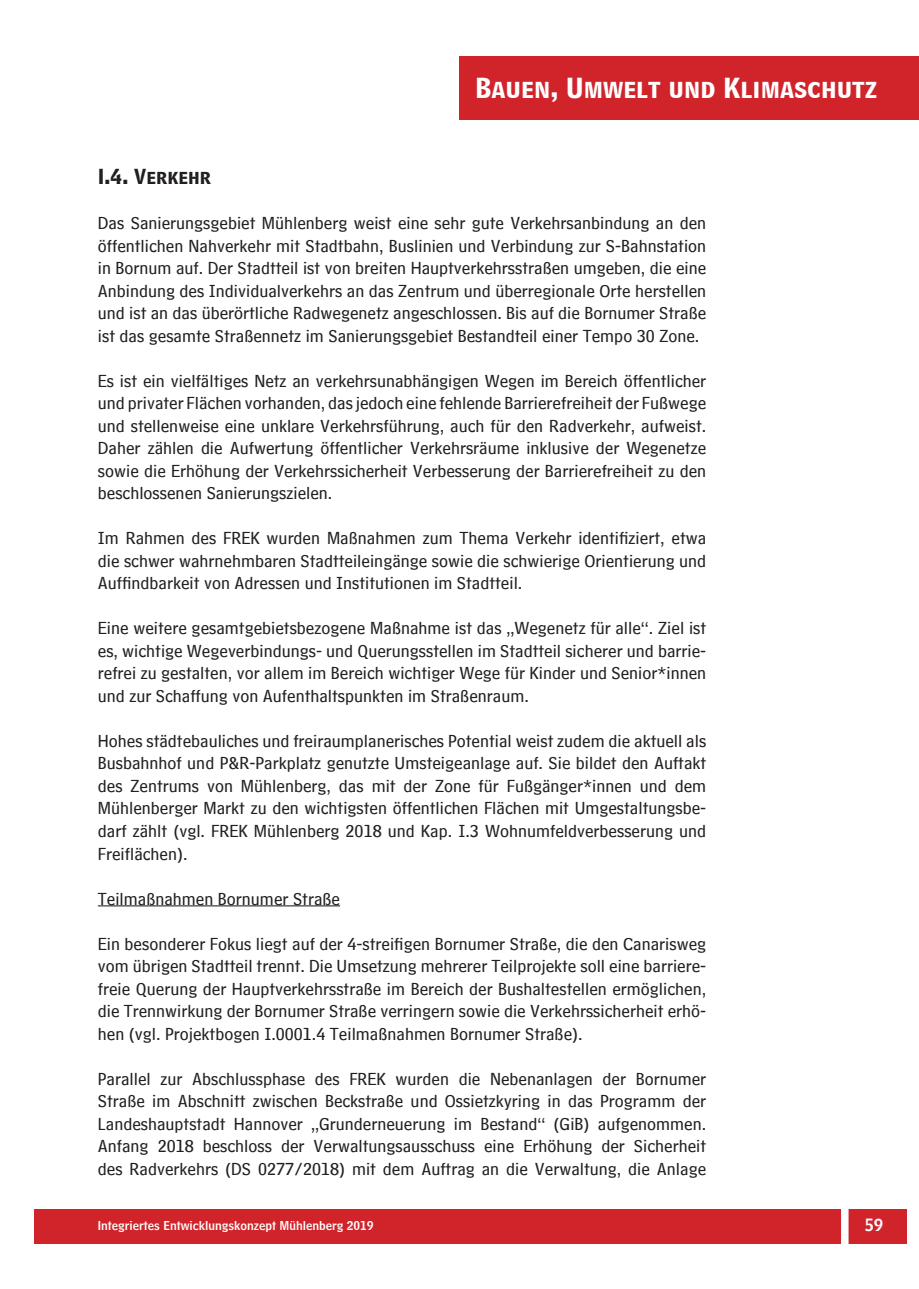
<style>
.page{position:relative;width:919px;height:1289px;background:#fff}
.page>*{position:absolute;margin:0;border:0;box-sizing:border-box;transform-origin:0 0}
.t1{font:24px "HM Big Caps";color:#fff}
.Fließtext{font:18px/22.5px "HM Text";color:#231f20;text-align:justify}
.Unterüberschrift_unt{font:18px "HM Text";color:#231f20}
.Unterüberschrift_Gro{font:18px "HM Big Caps";color:#231f20}
.t2{font:16.5px "HM Headline";color:#fff}
.t3{font:12px "HM Headline";color:#fff}
</style>
<div class="page">
<div style="left:459px;top:56px;width:459px;height:64px;background:#d1232a"></div>
<div style="left:34px;top:1209px;width:872px;height:34px;background:#d1232a"></div>
<div style="left:841px;top:1204px;width:7px;height:42px;background:#fff"></div>
<hr style="left:98px;top:905px;width:242px;height:1px;background:#231f20">
<h1 class="t1" style="left:475px;top:68px;width:403px">Bauen, Umwelt und Klimaschutz</h1>
<p class="Unterüberschrift_Gro" style="left:98px;top:162px;width:115px">I.4. Verkehr</p>
<p class="Fließtext" style="left:98px;top:209px;width:610px">Das Sanierungsgebiet Mühlenberg weist eine sehr gute Verkehrsanbindung an den öffentlichen Nahverkehr mit Stadtbahn, Buslinien und Verbindung zur S-Bahnstation in Bornum auf. Der Stadtteil ist von breiten Hauptverkehrsstraßen umgeben, die eine Anbindung des Individualverkehrs an das Zentrum und überregionale Orte herstellen und ist an das überörtliche Radwegenetz angeschlossen. Bis auf die Bornumer Straße ist das gesamte Straßennetz im Sanierungsgebiet Bestandteil einer Tempo 30 Zone.</p>
<p class="Fließtext" style="left:98px;top:366px;width:610px">Es ist ein vielfältiges Netz an verkehrsunabhängigen Wegen im Bereich öffentlicher und privater Flächen vorhanden, das jedoch eine fehlende Barrierefreiheit der Fußwege und stellenweise eine unklare Verkehrsführung, auch für den Radverkehr, aufweist.<br>Daher zählen die Aufwertung öffentlicher Verkehrsräume inklusive der Wegenetze sowie die Erhöhung der Verkehrssicherheit Verbesserung der Barrierefreiheit zu den beschlossenen Sanierungszielen.</p>
<p class="Fließtext" style="left:98px;top:524px;width:610px">Im Rahmen des FREK wurden Maßnahmen zum Thema Verkehr identifiziert, etwa die schwer wahrnehmbaren Stadtteileingänge sowie die schwierige Orientierung und Auffindbarkeit von Adressen und Institutionen im Stadtteil.</p>
<p class="Fließtext" style="left:98px;top:614px;width:610px">Eine weitere gesamtgebietsbezogene Maßnahme ist das „Wegenetz für alle“. Ziel ist es, wichtige Wegeverbindungs- und Querungsstellen im Stadtteil sicherer und barrie&shy;refrei zu gestalten, vor allem im Bereich wichtiger Wege für Kinder und Senior*innen und zur Schaffung von Aufenthaltspunkten im Straßenraum.</p>
<p class="Fließtext" style="left:98px;top:726px;width:610px">Hohes städtebauliches und freiraumplanerisches Potential weist zudem die aktuell als Busbahnhof und P&amp;R-Parkplatz genutzte Umsteigeanlage auf. Sie bildet den Auftakt des Zentrums von Mühlenberg, das mit der Zone für Fußgänger*innen und dem Mühlenberger Markt zu den wichtigsten öffentlichen Flächen mit Umgestaltungsbe&shy;darf zählt (vgl. FREK Mühlenberg 2018 und Kap. I.3 Wohnumfeldverbesserung und Freiflächen).</p>
<p class="Unterüberschrift_unt" style="left:98px;top:882px;width:244px">Teilmaßnahmen Bornumer Straße</p>
<p class="Fließtext" style="left:98px;top:929px;width:610px">Ein besonderer Fokus liegt auf der 4-streifigen Bornumer Straße, die den Canarisweg vom übrigen Stadtteil trennt. Die Umsetzung mehrerer Teilprojekte soll eine barriere&shy;freie Querung der Hauptverkehrsstraße im Bereich der Bushaltestellen ermöglichen, die Trennwirkung der Bornumer Straße verringern sowie die Verkehrssicherheit erhö&shy;hen (vgl. Projektbogen I.0001.4 Teilmaßnahmen Bornumer Straße).</p>
<p class="Fließtext" style="left:98px;top:1064px;width:610px">Parallel zur Abschlussphase des FREK wurden die Nebenanlagen der Bornumer Straße im Abschnitt zwischen Beckstraße und Ossietzkyring in das Programm der Landeshauptstadt Hannover „Grunderneuerung im Bestand“ (GiB) aufgenommen.<br>Anfang 2018 beschloss der Verwaltungsausschuss eine Erhöhung der Sicherheit des Radverkehrs (DS 0277/2018) mit dem Auftrag an die Verwaltung, die Anlage</p>
<p class="t3" style="left:98px;top:1215px;width:277px">Integriertes Entwicklungskonzept Mühlenberg 2019</p>
<p class="t2" style="left:864px;top:1210px;width:20px">59</p>
</div>
